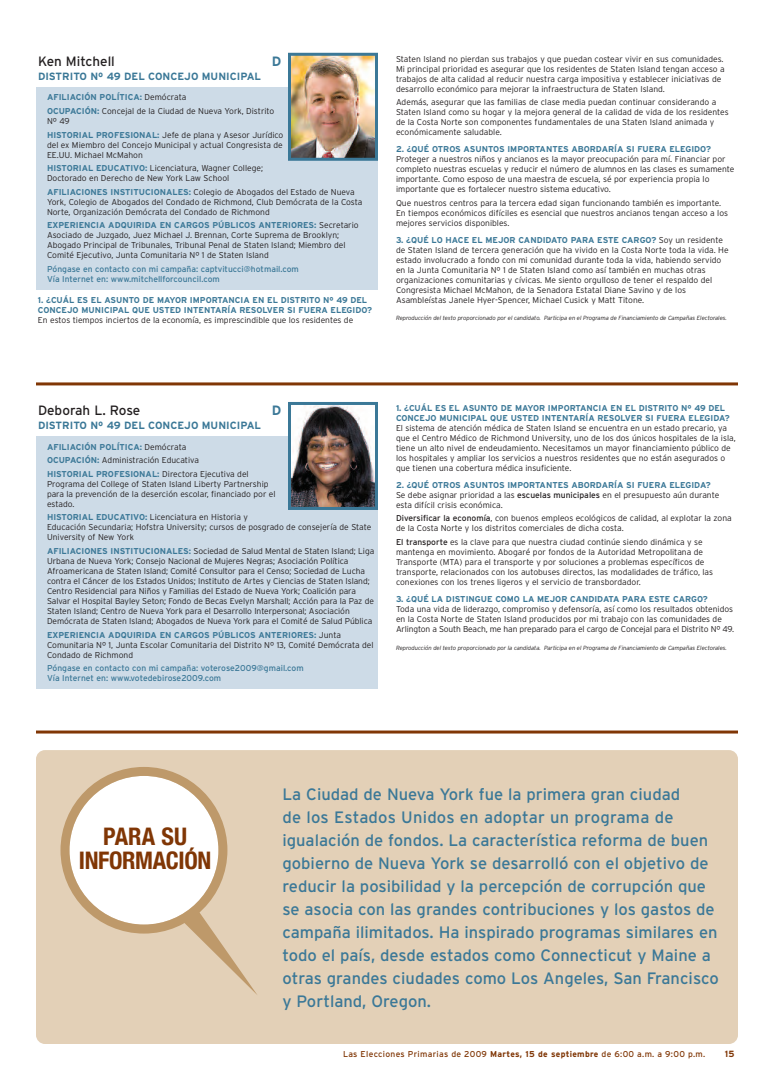
<style>
.page{position:relative;width:774px;height:1080px;background:#fff}
.page>*{position:absolute;margin:0;border:0;box-sizing:border-box;transform-origin:0 0}
.t1{font:700 condensed 24.2px/24.2px "Helvetica Neue";letter-spacing:-.015em;color:#803605;text-align:center}
.t2{font:16.5px/23px "Interstate";color:#3b7897}
.t3{font:13.5px "Interstate";color:#231f20}
.t4{font:700 13.5px "Interstate";color:#3b7897}
.t5{font:700 10.5px "Interstate";color:#3b7897}
.t6{font:700 9px "Interstate";color:#803605}
.t7{font:300 8.5px/10px "Interstate";color:#231f20}
.t8{font:700 8.5px/10px "Interstate";color:#3b7897}
.t9{font:8.5px/10px "Interstate";color:#3b7897}
.t10{font:8.5px "Interstate";letter-spacing:.035em;color:#803605}
.t11{font:italic 300 6px "Interstate";letter-spacing:-.015em;color:#231f20}
.s1{font-weight:700;color:#3b7897}
.s2{font-weight:400}
.s3{font-weight:700}
</style>
<div class="page">
<hr style="left:36px;top:382px;width:702px;height:3px;background:#803605">
<hr style="left:36px;top:731px;width:702px;height:3px;background:#803605">
<div style="left:36px;top:436px;width:342px;height:253px;background:#cddbe7"></div>
<img style="left:292px;top:406px;width:82px;height:100px">
<div style="left:288px;top:402px;width:90px;height:108px;border:3px solid #3b7897"></div>
<div style="left:36px;top:87px;width:342px;height:203px;background:#cddbe7"></div>
<img style="left:292px;top:57px;width:82px;height:100px">
<div style="left:288px;top:53px;width:90px;height:108px;border:3px solid #3b7897"></div>
<div style="left:36px;top:750px;width:702px;height:294px;background:#e3d0b7;border-radius:9px"></div>
<svg style="left:61px;top:767px;width:196px;height:228px"></svg>
<h3 class="t3" style="left:38px;top:53px;width:78px">Ken Mitchell</h3>
<p class="t5" style="left:38px;top:70px;width:225px">DISTRITO Nº 49 DEL CONCEJO MUNICIPAL</p>
<p class="t7" style="left:47px;top:91px;width:229px;line-height:13.6px"><span class="s1">AFILIACIÓN POLÍTICA:</span> Demócrata<br><span class="s1">OCUPACIÓN:</span> Concejal de la Ciudad de Nueva York, Distrito</p>
<p class="t7" style="left:47px;top:114px;width:238px;line-height:13.6px">Nº 49<br><span class="s1">HISTORIAL PROFESIONAL:</span> Jefe de plana y Asesor Jurídico</p>
<p class="t7" style="left:47px;top:140px;width:237px">del ex Miembro del Concejo Municipal y actual Congresista de<br>EE.UU. Michael McMahon</p>
<p class="t7" style="left:47px;top:163px;width:218px"><span class="s1">HISTORIAL EDUCATIVO:</span> Licenciatura, Wagner College;<br>Doctorado en Derecho de New York Law School</p>
<p class="t7" style="left:47px;top:187px;width:317px"><span class="s1">AFILIACIONES INSTITUCIONALES:</span> Colegio de Abogados del Estado de Nueva<br>York, Colegio de Abogados del Condado de Richmond, Club Demócrata de la Costa<br>Norte, Organización Demócrata del Condado de Richmond</p>
<p class="t7" style="left:47px;top:220px;width:313px"><span class="s1">EXPERIENCIA ADQUIRIDA EN CARGOS PÚBLICOS ANTERIORES:</span> Secretario Asociado de Juzgado, Juez Michael J. Brennan, Corte Suprema de Brooklyn; Abogado Principal de Tribunales, Tribunal Penal de Staten Island; Miembro del Comité Ejecutivo, Junta Comunitaria Nº 1 de Staten Island</p>
<p class="t9" style="left:47px;top:264px;width:253px">Póngase en contacto con mi campaña: captvitucci@hotmail.com<br>Vía Internet en: www.mitchellforcouncil.com</p>
<p class="t8" style="left:38px;top:295px;width:336px">1. ¿CUÁL ES EL ASUNTO DE MAYOR IMPORTANCIA EN EL DISTRITO Nº 49 DEL<br>CONCEJO MUNICIPAL QUE USTED INTENTARÍA RESOLVER SI FUERA ELEGIDO?</p>
<p class="t7" style="left:38px;top:315px;width:317px">En estos tiempos inciertos de la economía, es imprescindible que los residentes de</p>
<h3 class="t4" style="left:272px;top:53px;width:11px">D</h3>
<p class="t7" style="left:396px;top:54px;width:330px">Staten Island no pierdan sus trabajos y que puedan costear vivir en sus comunidades.<br>Mi principal prioridad es asegurar que los residentes de Staten Island tengan acceso a trabajos de alta calidad al reducir nuestra carga impositiva y establecer iniciativas de desarrollo económico para mejorar la infraestructura de Staten Island.</p>
<p class="t7" style="left:396px;top:97px;width:334px">Además, asegurar que las familias de clase media puedan continuar considerando a Staten Island como su hogar y la mejora general de la calidad de vida de los residentes de la Costa Norte son componentes fundamentales de una Staten Island animada y económicamente saludable.</p>
<p class="t8" style="left:396px;top:144px;width:317px">2. ¿QUÉ OTROS ASUNTOS IMPORTANTES ABORDARÍA SI FUERA ELEGIDO?</p>
<p class="t7" style="left:396px;top:154px;width:340px">Proteger a nuestros niños y ancianos es la mayor preocupación para mí. Financiar por completo nuestras escuelas y reducir el número de alumnos en las clases es sumamente importante. Como esposo de una maestra de escuela, sé por experiencia propia lo importante que es fortalecer nuestro sistema educativo.</p>
<p class="t7" style="left:396px;top:198px;width:334px">Que nuestros centros para la tercera edad sigan funcionando también es importante.<br>En tiempos económicos difíciles es esencial que nuestros ancianos tengan acceso a los mejores servicios disponibles.</p>
<p class="t7" style="left:396px;top:235px;width:334px"><span class="s1">3. ¿QUÉ LO HACE EL MEJOR CANDIDATO PARA ESTE CARGO?</span> Soy un residente de Staten Island de tercera generación que ha vivido en la Costa Norte toda la vida. He estado involucrado a fondo con mi comunidad durante toda la vida, habiendo servido en la Junta Comunitaria Nº 1 de Staten Island como así también en muchas otras organizaciones comunitarias y cívicas. Me siento orgulloso de tener el respaldo del Congresista Michael McMahon, de la Senadora Estatal Diane Savino y de los Asambleístas Janele Hyer-Spencer, Michael Cusick y Matt Titone.</p>
<p class="t11" style="left:396px;top:315px;width:332px">Reproducción del texto proporcionado por el candidato. Participa en el Programa de Financiamiento de Campañas Electorales.</p>
<h3 class="t3" style="left:38px;top:402px;width:104px">Deborah L. Rose</h3>
<p class="t5" style="left:38px;top:419px;width:225px">DISTRITO Nº 49 DEL CONCEJO MUNICIPAL</p>
<p class="t7" style="left:47px;top:440px;width:203px;line-height:13.6px"><span class="s1">AFILIACIÓN POLÍTICA:</span> Demócrata<br><span class="s1">OCUPACIÓN:</span> Administración Educativa<br><span class="s1">HISTORIAL PROFESIONAL:</span> Directora Ejecutiva del</p>
<p class="t7" style="left:47px;top:479px;width:230px">Programa del College of Staten Island Liberty Partnership para la prevención de la deserción escolar, financiado por el estado.</p>
<p class="t7" style="left:47px;top:512px;width:326px"><span class="s1">HISTORIAL EDUCATIVO:</span> Licenciatura en Historia y<br>Educación Secundaria; Hofstra University; cursos de posgrado de consejería de State<br>University of New York</p>
<p class="t7" style="left:47px;top:546px;width:329px"><span class="s1">AFILIACIONES INSTITUCIONALES:</span> Sociedad de Salud Mental de Staten Island; Liga Urbana de Nueva York; Consejo Nacional de Mujeres Negras; Asociación Política Afroamericana de Staten Island; Comité Consultor para el Censo; Sociedad de Lucha contra el Cáncer de los Estados Unidos; Instituto de Artes y Ciencias de Staten Island; Centro Residencial para Niños y Familias del Estado de Nueva York; Coalición para Salvar el Hospital Bayley Seton; Fondo de Becas Evelyn Marshall; Acción para la Paz de Staten Island; Centro de Nueva York para el Desarrollo Interpersonal; Asociación Demócrata de Staten Island; Abogados de Nueva York para el Comité de Salud Pública</p>
<p class="t7" style="left:47px;top:630px;width:328px"><span class="s1">EXPERIENCIA ADQUIRIDA EN CARGOS PÚBLICOS ANTERIORES:</span> Junta<br>Comunitaria Nº 1, Junta Escolar Comunitaria del Distrito Nº 13, Comité Demócrata del<br>Condado de Richmond</p>
<p class="t9" style="left:47px;top:663px;width:258px">Póngase en contacto con mi campaña: voterose2009@gmail.com<br>Vía Internet en: www.votedebirose2009.com</p>
<h3 class="t4" style="left:272px;top:402px;width:11px">D</h3>
<p class="t8" style="left:396px;top:403px;width:335px">1. ¿CUÁL ES EL ASUNTO DE MAYOR IMPORTANCIA EN EL DISTRITO Nº 49 DEL<br>CONCEJO MUNICIPAL QUE USTED INTENTARÍA RESOLVER SI FUERA ELEGIDA?</p>
<p class="t7" style="left:396px;top:423px;width:341px">El sistema de atención médica de Staten Island se encuentra en un estado precario, ya que el Centro Médico de Richmond University, uno de los dos únicos hospitales de la isla, tiene un alto nivel de endeudamiento. Necesitamos un mayor financiamiento público de los hospitales y ampliar los servicios a nuestros residentes que no están asegurados o que tienen una cobertura médica insuficiente.</p>
<p class="t7" style="left:396px;top:480px;width:325px"><span class="s1">2. ¿QUÉ OTROS ASUNTOS IMPORTANTES ABORDARÍA SI FUERA ELEGIDA?<br></span>Se debe asignar prioridad a las <span class="s2">escuelas municipales</span> en el presupuesto aún durante esta difícil crisis económica.</p>
<p class="t7" style="left:396px;top:514px;width:337px"><span class="s2">Diversificar la economía</span>, con buenos empleos ecológicos de calidad, al explotar la zona de la Costa Norte y los distritos comerciales de dicha costa.</p>
<p class="t7" style="left:396px;top:537px;width:319px"><span class="s2">El transporte</span> es la clave para que nuestra ciudad continúe siendo dinámica y se mantenga en movimiento. Abogaré por fondos de la Autoridad Metropolitana de Transporte (MTA) para el transporte y por soluciones a problemas específicos de transporte, relacionados con los autobuses directos, las modalidades de tráfico, las conexiones con los trenes ligeros y el servicio de transbordador.</p>
<p class="t8" style="left:396px;top:594px;width:313px">3. ¿QUÉ LA DISTINGUE COMO LA MEJOR CANDIDATA PARA ESTE CARGO?</p>
<p class="t7" style="left:396px;top:604px;width:340px">Toda una vida de liderazgo, compromiso y defensoría, así como los resultados obtenidos en la Costa Norte de Staten Island producidos por mi trabajo con las comunidades de<br>Arlington a South Beach, me han preparado para el cargo de Concejal para el Distrito Nº 49.</p>
<p class="t11" style="left:396px;top:644px;width:332px">Reproducción del texto proporcionado por la candidata. Participa en el Programa de Financiamiento de Campañas Electorales.</p>
<h1 class="t1" style="left:79px;top:824px;width:134px">PARA SU<br>INFORMACIÓN</h1>
<p class="t2" style="left:282px;top:783px;width:438px">La Ciudad de Nueva York fue la primera gran ciudad<br>de los Estados Unidos en adoptar un programa de igualación de fondos. La característica reforma de buen gobierno de Nueva York se desarrolló con el objetivo de reducir la posibilidad y la percepción de corrupción que se asocia con las grandes contribuciones y los gastos de campaña ilimitados. Ha inspirado programas similares en todo el país, desde estados como Connecticut y Maine a otras grandes ciudades como Los Angeles, San Francisco y Portland, Oregon.</p>
<p class="t10" style="left:343px;top:1050px;width:364px">Las Elecciones Primarias de 2009 <span class="s3">Martes, 15 de septiembre</span> de 6:00 a.m. a 9:00 p.m.</p>
<p class="t6" style="left:725px;top:1049px;width:11px">15</p>
</div>
